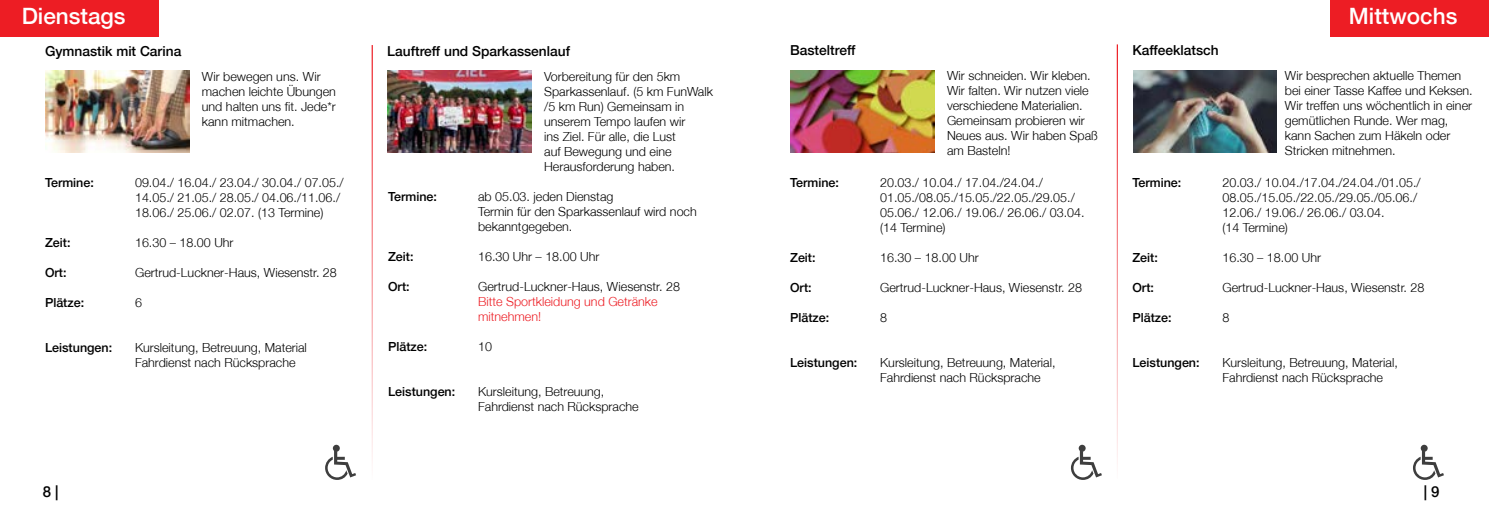
<style>
.page{position:relative;width:1489px;height:525px;background:#fff}
.page>*{position:absolute;margin:0;border:0;box-sizing:border-box;transform-origin:0 0}
.t1{font:500 22.5px "Helvetica Neue";color:#fff}
.t2{font:500 15px "Helvetica Neue";color:#000}
.t3{font:500 13.75px "Helvetica Neue";color:#000}
.t4{font:300 12.5px/15px "Helvetica Neue";color:#000}
.t5{font:500 12.5px "Helvetica Neue";color:#000}
.t6{font:300 12.5px/15px "Helvetica Neue";color:#ed1d24}
</style>
<div class="page">
<svg style="left:325px;top:450px;width:31px;height:29px"></svg>
<svg style="left:333px;top:444px;width:7px;height:7px"></svg>
<svg style="left:1071px;top:450px;width:30px;height:29px"></svg>
<svg style="left:1078px;top:444px;width:7px;height:7px"></svg>
<div style="left:0;top:0;width:158px;height:37px;background:#ed1d24"></div>
<img style="left:46px;top:71px;width:143px;height:82px">
<hr style="left:371px;top:45px;width:2px;height:434px;background:#ed1d24">
<img style="left:388px;top:71px;width:143px;height:82px">
<div style="left:1330px;top:0;width:158px;height:37px;background:#ed1d24"></div>
<img style="left:790px;top:70px;width:144px;height:82px">
<hr style="left:1116px;top:44px;width:1px;height:435px;background:#ed1d24">
<img style="left:1133px;top:70px;width:143px;height:82px">
<svg style="left:1413px;top:450px;width:30px;height:29px"></svg>
<svg style="left:1420px;top:444px;width:7px;height:7px"></svg>
<h1 class="t1" style="left:22px;top:3px;width:105px">Dienstags</h1>
<p class="t3" style="left:45px;top:43px;width:138px">Gymnastik mit Carina</p>
<p class="t4" style="left:202px;top:68px;width:136px">Wir bewegen uns. Wir machen leichte Übungen und halten uns fit. Jede*r kann mitmachen.</p>
<p class="t5" style="left:45px;top:175px;width:50px">Termine:</p>
<p class="t4" style="left:135px;top:175px;width:210px">09.04./ 16.04./ 23.04./ 30.04./ 07.05./<br>14.05./ 21.05./ 28.05./ 04.06./11.06./<br>18.06./ 25.06./ 02.07. (13 Termine)</p>
<p class="t5" style="left:45px;top:235px;width:27px">Zeit:</p>
<p class="t4" style="left:135px;top:235px;width:100px">16.30 – 18.00 Uhr</p>
<p class="t5" style="left:45px;top:265px;width:23px">Ort:</p>
<p class="t4" style="left:135px;top:265px;width:203px">Gertrud-Luckner-Haus, Wiesenstr. 28</p>
<p class="t5" style="left:45px;top:295px;width:41px">Plätze:</p>
<p class="t4" style="left:135px;top:295px;width:8px">6</p>
<p class="t5" style="left:45px;top:340px;width:69px">Leistungen:</p>
<p class="t4" style="left:135px;top:340px;width:173px">Kursleitung, Betreuung, Material<br>Fahrdienst nach Rücksprache</p>
<p class="t3" style="left:387px;top:43px;width:184px">Lauftreff und Sparkassenlauf</p>
<p class="t4" style="left:544px;top:68px;width:170px">Vorbereitung für den 5km<br>Sparkassenlauf. (5 km FunWalk /5 km Run) Gemeinsam in unserem Tempo laufen wir<br>ins Ziel. Für alle, die Lust<br>auf Bewegung und eine<br>Herausforderung haben.</p>
<p class="t5" style="left:388px;top:189px;width:50px">Termine:</p>
<p class="t4" style="left:478px;top:189px;width:220px">ab 05.03. jeden Dienstag<br>Termin für den Sparkassenlauf wird noch bekanntgegeben.</p>
<p class="t5" style="left:388px;top:249px;width:27px">Zeit:</p>
<p class="t4" style="left:478px;top:249px;width:123px">16.30 Uhr – 18.00 Uhr</p>
<p class="t5" style="left:388px;top:279px;width:23px">Ort:</p>
<p class="t4" style="left:478px;top:279px;width:203px">Gertrud-Luckner-Haus, Wiesenstr. 28</p>
<p class="t6" style="left:478px;top:294px;width:181px">Bitte Sportkleidung und Getränke mitnehmen!</p>
<p class="t5" style="left:388px;top:339px;width:41px">Plätze:</p>
<p class="t4" style="left:478px;top:339px;width:15px">10</p>
<p class="t5" style="left:388px;top:384px;width:69px">Leistungen:</p>
<p class="t4" style="left:478px;top:384px;width:162px">Kursleitung, Betreuung,<br>Fahrdienst nach Rücksprache</p>
<p class="t3" style="left:790px;top:42px;width:67px">Basteltreff</p>
<p class="t4" style="left:947px;top:68px;width:152px">Wir schneiden. Wir kleben.<br>Wir falten. Wir nutzen viele verschiedene Materialien.<br>Gemeinsam probieren wir<br>Neues aus. Wir haben Spaß am Basteln!</p>
<p class="t5" style="left:790px;top:174px;width:50px">Termine:</p>
<p class="t4" style="left:880px;top:174px;width:206px">20.03./ 10.04./ 17.04./24.04./<br>01.05./08.05./15.05./22.05./29.05./<br>05.06./ 12.06./ 19.06./ 26.06./ 03.04. (14 Termine)</p>
<p class="t5" style="left:790px;top:249px;width:27px">Zeit:</p>
<p class="t4" style="left:880px;top:249px;width:100px">16.30 – 18.00 Uhr</p>
<p class="t5" style="left:790px;top:279px;width:23px">Ort:</p>
<p class="t4" style="left:880px;top:279px;width:203px">Gertrud-Luckner-Haus, Wiesenstr. 28</p>
<p class="t5" style="left:790px;top:309px;width:41px">Plätze:</p>
<p class="t4" style="left:880px;top:309px;width:8px">8</p>
<p class="t5" style="left:790px;top:354px;width:69px">Leistungen:</p>
<p class="t4" style="left:880px;top:354px;width:177px">Kursleitung, Betreuung, Material,<br>Fahrdienst nach Rücksprache</p>
<p class="t3" style="left:1132px;top:42px;width:88px">Kaffeeklatsch</p>
<h1 class="t1" style="left:1348px;top:3px;width:110px">Mittwochs</h1>
<p class="t4" style="left:1284px;top:68px;width:189px">Wir besprechen aktuelle Themen bei einer Tasse Kaffee und Keksen.<br>Wir treffen uns wöchentlich in einer gemütlichen Runde. Wer mag, kann Sachen zum Häkeln oder<br>Stricken mitnehmen.</p>
<p class="t5" style="left:1132px;top:174px;width:50px">Termine:</p>
<p class="t4" style="left:1222px;top:174px;width:200px">20.03./ 10.04./17.04./24.04./01.05./<br>08.05./15.05./22.05./29.05./05.06./<br>12.06./ 19.06./ 26.06./ 03.04.<br>(14 Termine)</p>
<p class="t5" style="left:1132px;top:249px;width:27px">Zeit:</p>
<p class="t4" style="left:1222px;top:249px;width:100px">16.30 – 18.00 Uhr</p>
<p class="t5" style="left:1132px;top:279px;width:23px">Ort:</p>
<p class="t4" style="left:1222px;top:279px;width:203px">Gertrud-Luckner-Haus, Wiesenstr. 28</p>
<p class="t5" style="left:1132px;top:309px;width:41px">Plätze:</p>
<p class="t4" style="left:1222px;top:309px;width:8px">8</p>
<p class="t5" style="left:1132px;top:354px;width:69px">Leistungen:</p>
<p class="t4" style="left:1222px;top:354px;width:177px">Kursleitung, Betreuung, Material,<br>Fahrdienst nach Rücksprache</p>
<p class="t2" style="left:43px;top:482px;width:17px">8 |</p>
<p class="t2" style="left:1423px;top:482px;width:17px">| 9</p>
</div>
